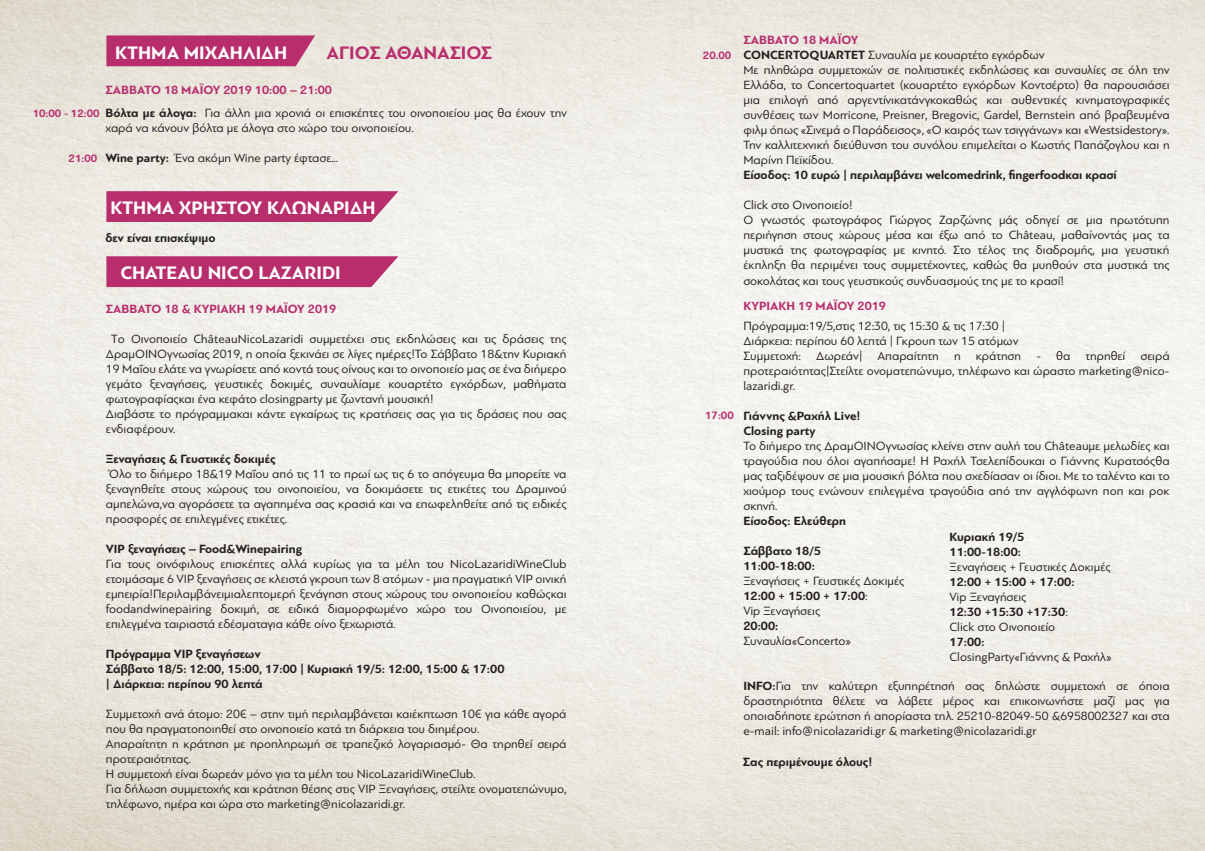
<style>
.page{position:relative;width:1205px;height:851px;background:#fff}
.page>*{position:absolute;margin:0;border:0;box-sizing:border-box;transform-origin:0 0}
.t1{font:700 18.88px "PF Bague Sans Pro";color:#fff}
.t2{font:700 18.88px "PF Bague Sans Pro";color:#b82e6d}
.t3{font:12.5px/15px "PF Bague Sans Pro";color:#231f20}
.t4{font:700 12.5px/15px "PF Bague Sans Pro";color:#231f20}
.t5{font:700 12.5px "PF Bague Sans Pro";color:#b82e6d}
.t6{font:700 11.25px "PF Bague Sans Pro";color:#b82e6d}
.s1{font-weight:700}
.s2{font-weight:700;color:#b82e6d}
</style>
<div class="page">
<img style="left:0;top:0;width:1205px;height:850px">
<svg style="left:106px;top:35px;width:209px;height:31px;background:#ba3973"></svg>
<svg style="left:106px;top:191px;width:292px;height:31px;background:#ba3873"></svg>
<svg style="left:106px;top:256px;width:292px;height:31px;background:#bb3873"></svg>
<h1 class="t1" style="left:115px;top:41px;width:173px">ΚΤΗΜΑ ΜΙΧΑΗΛΙ∆Η</h1>
<h1 class="t2" style="left:327px;top:41px;width:167px">ΑΓΙΟΣ ΑΘΑΝΑΣΙΟΣ</h1>
<p class="t5" style="left:105px;top:83px;width:228px">ΣΑΒΒΑΤΟ 18 ΜΑΪΟΥ 2019 10:00 – 21:00</p>
<p class="t3" style="left:105px;top:105px;width:463px"><span class="s1">Βόλτα µε άλογα:</span> Για άλλη µια χρονιά οι επισκέπτες του οινοποιείου µας θα έχουν την χαρά να κάνουν βόλτα µε άλογα στο χώρο του οινοποιείου.</p>
<p class="t3" style="left:105px;top:150px;width:235px"><span class="s1">Wine party:</span> Ένα ακόµη Wine party έφτασε...</p>
<p class="t6" style="left:33px;top:107px;width:68px">10:00 - 12:00</p>
<p class="t6" style="left:69px;top:151px;width:30px">21:00</p>
<h1 class="t1" style="left:110px;top:196px;width:267px">ΚΤΗΜΑ ΧΡΗΣΤΟΥ ΚΛΩΝΑΡΙ∆Η</h1>
<p class="t4" style="left:105px;top:230px;width:112px">δεν είναι επισκέψιµο</p>
<h1 class="t1" style="left:121px;top:261px;width:222px">CHATEAU NICO LAZARIDI</h1>
<p class="t5" style="left:106px;top:301px;width:232px">ΣΑΒΒΑΤΟ 18 &amp; ΚΥΡΙΑΚΗ 19 ΜΑΪΟΥ 2019</p>
<p class="t3" style="left:106px;top:331px;width:462px;text-indent:5px">Tο Οινοποιείο ChâteauNicoLazaridi συµµετέχει στις εκδηλώσεις και τις δράσεις της ∆ραµΟΙΝΟγνωσίας 2019, η οποία ξεκινάει σε λίγες ηµέρες!Το Σάββατο 18&amp;την Κυριακή 19 Μαΐου ελάτε να γνωρίσετε από κοντά τους οίνους και το οινοποιείο µας σε ένα διήµερο γεµάτο ξεναγήσεις, γευστικές δοκιµές, συναυλίαµε κουαρτέτο εγχόρδων, µαθήµατα φωτογραφίαςκαι ένα κεφάτο closingparty µε ζωντανή µουσική!<br>∆ιαβάστε το πρόγραµµακαι κάντε εγκαίρως τις κρατήσεις σας για τις δράσεις που σας ενδιαφέρουν.</p>
<p class="t4" style="left:106px;top:451px;width:171px">Ξεναγήσεις &amp; Γευστικές δοκιµές</p>
<p class="t3" style="left:106px;top:466px;width:462px;text-align:justify">Όλο το διήµερο 18&amp;19 Μαΐου από τις 11 το πρωί ως τις 6 το απόγευµα θα µπορείτε να ξεναγηθείτε στους χώρους του οινοποιείου, να δοκιµάσετε τις ετικέτες του ∆ραµινού αµπελώνα,να αγοράσετε τα αγαπηµένα σας κρασιά και να επωφεληθείτε από τις ειδικές προσφορές σε επιλεγµένες ετικέτες.</p>
<p class="t4" style="left:106px;top:541px;width:198px">VIP ξεναγήσεις – Food&amp;Winepairing</p>
<p class="t3" style="left:106px;top:556px;width:462px;text-align:justify">Για τους οινόφιλους επισκέπτες αλλά κυρίως για τα µέλη του NicoLazaridiWineClub ετοιµάσαµε 6 VIP ξεναγήσεις σε κλειστά γκρουπ των 8 ατόµων - µια πραγµατική VIP οινική εµπειρία!Περιλαµβάνειµιαλεπτοµερή ξενάγηση στους χώρους του οινοποιείου καθώςκαι foodandwinepairing δοκιµή, σε ειδικά διαµορφωµένο χώρο του Οινοποιείου, µε επιλεγµένα ταιριαστά εδέσµαταγια κάθε οίνο ξεχωριστά.</p>
<p class="t4" style="left:106px;top:646px;width:400px">Πρόγραµµα VIP ξεναγήσεων<br>Σάββατο 18/5: 12:00, 15:00, 17:00 | Κυριακή 19/5: 12:00, 15:00 &amp; 17:00 | ∆ιάρκεια: περίπου 90 λεπτά</p>
<p class="t3" style="left:106px;top:706px;width:462px">Συµµετοχή ανά άτοµο: 20€ – στην τιµή περιλαµβάνεται καιέκπτωση 10€ για κάθε αγορά που θα πραγµατοποιηθεί στο οινοποιείο κατά τη διάρκεια του διηµέρου.<br>Απαραίτητη η κράτηση µε προπληρωµή σε τραπεζικό λογαριασµό- Θα τηρηθεί σειρά προτεραιότητας.<br>Η συµµετοχή είναι δωρεάν µόνο για τα µέλη του NicoLazaridiWineClub.<br>Για δήλωση συµµετοχής και κράτηση θέσης στις VIP Ξεναγήσεις, στείλτε ονοµατεπώνυµο, τηλέφωνο, ηµέρα και ώρα στο marketing@nicolazaridi.gr.</p>
<p class="t6" style="left:703px;top:48px;width:30px">20.00</p>
<p class="t6" style="left:705px;top:408px;width:30px">17:00</p>
<p class="t3" style="left:743px;top:33px;width:428px"><span class="s2">ΣΑΒΒΑΤΟ 18 ΜΑΪΟΥ<br></span><span class="s1">CONCERTOQUARTET</span> Συναυλία µε κουαρτέτο εγχόρδων<br>Με πληθώρα συµµετοχών σε πολιτιστικές εκδηλώσεις και συναυλίες σε όλη την Ελλάδα, το Concertoquartet (κουαρτέτο εγχόρδων Κοντσέρτο) θα παρουσιάσει µια επιλογή από αργεντίνικατάνγκοκαθώς και αυθεντικές κινηµατογραφικές συνθέσεις των Morricone, Preisner, Bregovic, Gardel, Bernstein από βραβευµένα φιλµ όπως «Σινεµά ο Παράδεισος», «Ο καιρός των τσιγγάνων» και «Westsidestory».<br>Την καλλιτεχνική διεύθυνση του συνόλου επιµελείται ο Κωστής Παπάζογλου και η Μαρίνη Πεϊκίδου.</p>
<p class="t4" style="left:743px;top:168px;width:375px">Είσοδος: 10 ευρώ | περιλαµβάνει welcomedrink, fingerfoodκαι κρασί</p>
<p class="t3" style="left:743px;top:198px;width:428px">Click στο Οινοποιείο!<br>Ο γνωστός φωτογράφος Γιώργος Ζαρζώνης µάς οδηγεί σε µια πρωτότυπη περιήγηση στους χώρους µέσα και έξω από το Château, µαθαίνοντάς µας τα µυστικά της φωτογραφίας µε κινητό. Στο τέλος της διαδροµής, µια γευστική έκπληξη θα περιµένει τους συµµετέχοντες, καθώς θα µυηθούν στα µυστικά της σοκολάτας και τους γευστικούς συνδυασµούς της µε το κρασί!</p>
<p class="t3" style="left:743px;top:318px;width:428px">Πρόγραµµα:19/5,στις 12:30, τις 15:30 &amp; τις 17:30 |<br>∆ιάρκεια: περίπου 60 λεπτά | Γκρουπ των 15 ατόµων<br>Συµµετοχή: ∆ωρεάν| Απαραίτητη η κράτηση - θα τηρηθεί σειρά προτεραιότητας|Στείλτε ονοµατεπώνυµο, τηλέφωνο και ώραστο marketing@nico&shy;lazaridi.gr.</p>
<p class="t4" style="left:743px;top:408px;width:119px">Γιάννης &amp;Ραχήλ Live!<br>Closing party</p>
<p class="t3" style="left:743px;top:438px;width:428px;text-align:justify">Το διήµερο της ∆ραµΟΙΝΟγνωσίας κλείνει στην αυλή του Châteauµε µελωδίες και τραγούδια που όλοι αγαπήσαµε! Η Ραχήλ Τσελεπίδουκαι ο Γιάννης Κυρατσόςθα µας ταξιδέψουν σε µια µουσική βόλτα που σχεδίασαν οι ίδιοι. Με το ταλέντο και το χιούµορ τους ενώνουν επιλεγµένα τραγούδια από την αγγλόφωνη ποπ και ροκ σκηνή.</p>
<p class="t4" style="left:743px;top:513px;width:104px">Είσοδος: Ελεύθερη</p>
<p class="t4" style="left:743px;top:543px;width:79px">Σάββατο 18/5<br>11:00-18:00:</p>
<p class="t3" style="left:743px;top:573px;width:162px">Ξεναγήσεις + Γευστικές ∆οκιµές<br><span class="s1">12:00 + 15:00 + 17:00</span>:<br>Vip Ξεναγήσεις</p>
<p class="t4" style="left:743px;top:618px;width:37px">20:00:</p>
<p class="t3" style="left:743px;top:633px;width:109px">Συναυλία«Concerto»</p>
<p class="t3" style="left:743px;top:678px;width:428px;text-align:justify"><span class="s1">INFO:</span>Για την καλύτερη εξυπηρέτησή σας δηλώστε συµµετοχή σε όποια δραστηριότητα θέλετε να λάβετε µέρος και επικοινωνήστε µαζί µας για οποιαδήποτε ερώτηση ή απορίαστα τηλ. 25210-82049-50 &amp;6958002327 και στα e-mail: info@nicolazaridi.gr &amp; marketing@nicolazaridi.gr</p>
<p class="t5" style="left:743px;top:298px;width:144px">ΚΥΡΙΑΚΗ 19 ΜΑΪΟΥ 2019</p>
<p class="t4" style="left:949px;top:530px;width:76px">Κυριακή 19/5<br>11:00-18:00:</p>
<p class="t3" style="left:949px;top:559px;width:162px">Ξεναγήσεις + Γευστικές ∆οκιµές</p>
<p class="t4" style="left:949px;top:575px;width:126px">12:00 + 15:00 + 17:00:</p>
<p class="t3" style="left:949px;top:589px;width:120px">Vip Ξεναγήσεις<br><span class="s1">12:30 +15:30 +17:30</span>:<br>Click στο Οινοποιείο</p>
<p class="t4" style="left:949px;top:635px;width:37px">17:00:</p>
<p class="t3" style="left:949px;top:649px;width:163px">ClosingParty«Γιάννης &amp; Ραχήλ»</p>
<p class="t4" style="left:743px;top:754px;width:131px">Σας περιµένουµε όλους!</p>
</div>
